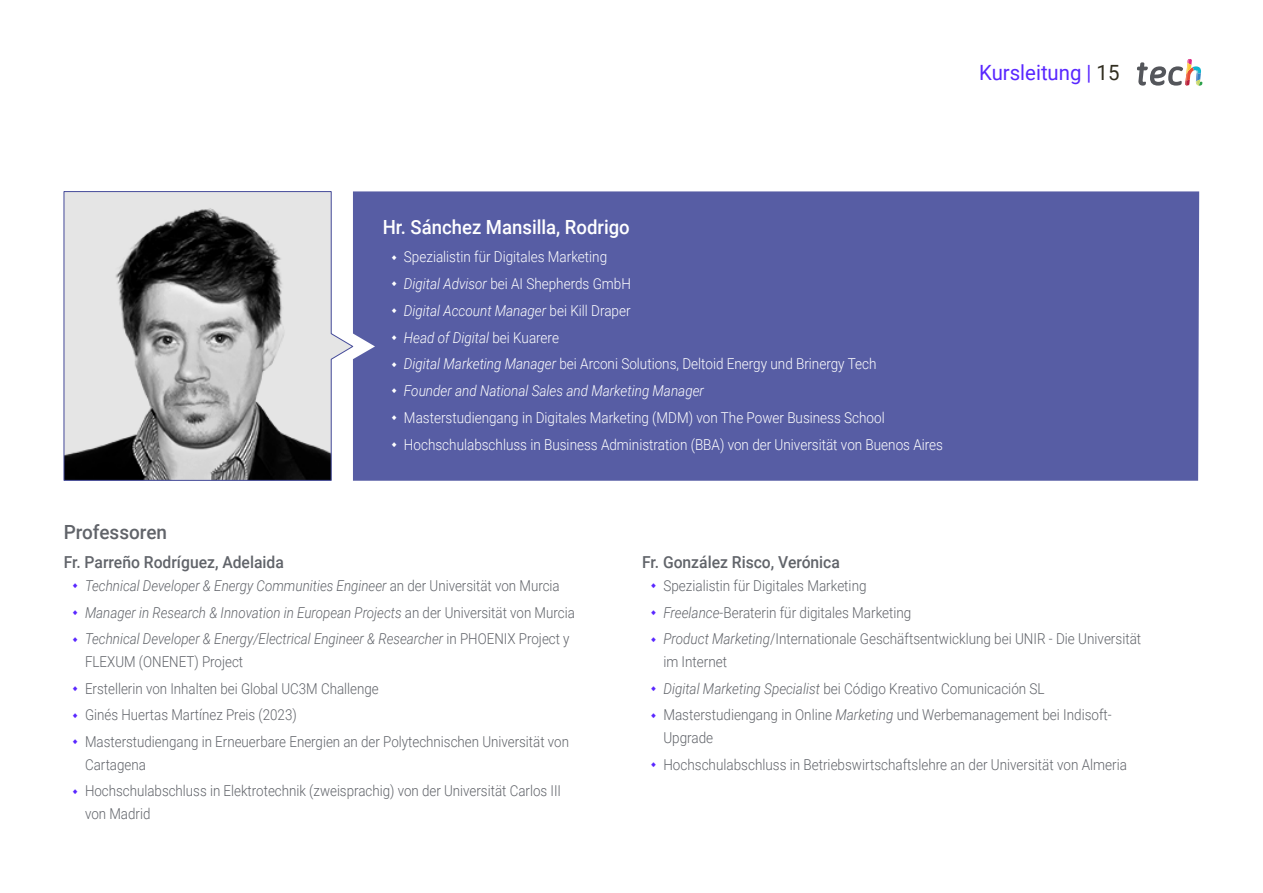
<style>
.page{position:relative;width:1263px;height:893px;background:#fff}
.page>*{position:absolute;margin:0;border:0;box-sizing:border-box;transform-origin:0 0}
.t1{font:21px "Roboto";color:#5927ff}
.t2{font:500 19.5px "Roboto";color:#fff;scale:.95 1}
.t3{font:500 19.5px "Roboto";color:#61646a}
.t4{font:500 16.5px "Roboto";color:#61646a;scale:.95 1}
.t5{font:300 15px/26.7px "Roboto";color:#fff;scale:.9 1}
.t6{font:300 15px/26.7px "Roboto";color:#61646a;scale:.9 1}
.t7{font:300 15px/26.7px "Roboto";color:#61646a;scale:.89 1}
.t8{font:italic 300 15px/26.7px "Roboto";color:#61646a;scale:.89 1}
.s1{color:#312e20}
.s2{font-style:italic}
.s3{font-style:normal}
</style>
<div class="page">
<div style="left:353px;top:191px;width:846px;height:290px;background:#575da4"></div>
<svg style="left:64px;top:191px;width:289px;height:290px;background:#a8a8a9"></svg>
<svg style="left:1137px;top:59px;width:65px;height:27px"></svg>
<svg style="left:392px;top:255px;width:5px;height:5px"></svg>
<svg style="left:392px;top:281px;width:5px;height:5px"></svg>
<svg style="left:392px;top:308px;width:5px;height:5px"></svg>
<svg style="left:392px;top:335px;width:5px;height:5px"></svg>
<svg style="left:392px;top:362px;width:5px;height:5px"></svg>
<svg style="left:392px;top:388px;width:5px;height:5px"></svg>
<svg style="left:392px;top:415px;width:5px;height:5px"></svg>
<svg style="left:392px;top:442px;width:5px;height:5px"></svg>
<h1 class="t1" style="left:979px;top:57px;width:142px">Kursleitung | <span class="s1">15</span></h1>
<h2 class="t2" style="left:383px;top:213px;width:262px">Hr. Sánchez Mansilla, Rodrigo</h2>
<p class="t5" style="left:404px;top:243px;width:526px">Spezialistin für Digitales Marketing<br><span class="s2">Digital Advisor</span> bei AI Shepherds GmbH<br><span class="s2">Digital Account Manager</span> bei Kill Draper<br><span class="s2">Head of Digital</span> bei Kuarere<br><span class="s2">Digital Marketing Manager</span> bei Arconi Solutions, Deltoid Energy und Brinergy Tech <span class="s2">Founder and National Sales and Marketing Manager</span></p>
<p class="t5" style="left:404px;top:404px;width:600px">Masterstudiengang in Digitales Marketing (MDM) von The Power Business School<br>Hochschulabschluss in Business Administration (BBA) von der Universität von Buenos Aires</p>
<h2 class="t3" style="left:64px;top:518px;width:105px">Professoren</h2>
<p class="t4" style="left:64px;top:551px;width:233px">Fr. Parreño Rodríguez, Adelaida</p>
<p class="t8" style="left:85px;top:572px;width:552px">Technical Developer &amp; Energy Communities Engineer <span class="s3">an der Universität von Murcia<br></span>Manager in Research &amp; Innovation in European Projects <span class="s3">an der Universität von Murcia<br></span>Technical Developer &amp; Energy/Electrical Engineer &amp; Researcher <span class="s3">in PHOENIX Project y</span></p>
<p class="t7" style="left:85px;top:648px;width:545px">FLEXUM (ONENET) Project<br>Erstellerin von Inhalten bei Global UC3M Challenge<br>Ginés Huertas Martínez Preis (2023)<br>Masterstudiengang in Erneuerbare Energien an der Polytechnischen Universität von</p>
<p class="t7" style="left:85px;top:750px;width:536px">Cartagena<br>Hochschulabschluss in Elektrotechnik (zweisprachig) von der Universität Carlos III</p>
<p class="t7" style="left:85px;top:800px;width:75px">von Madrid</p>
<p class="t4" style="left:642px;top:551px;width:210px">Fr. González Risco, Verónica</p>
<p class="t6" style="left:663px;top:572px;width:532px">Spezialistin für Digitales Marketing<br><span class="s2">Freelance</span>-Beraterin für digitales Marketing<br><span class="s2">Product Marketing</span>/Internationale Geschäftsentwicklung bei UNIR - Die Universität</p>
<p class="t6" style="left:663px;top:648px;width:500px">im Internet<br><span class="s2">Digital Marketing Specialist</span> bei Código Kreativo Comunicación SL<br>Masterstudiengang in Online <span class="s2">Marketing</span> und Werbemanagement bei Indisoft-</p>
<p class="t6" style="left:663px;top:724px;width:517px">Upgrade<br>Hochschulabschluss in Betriebswirtschaftslehre an der Universität von Almeria</p>
</div>
